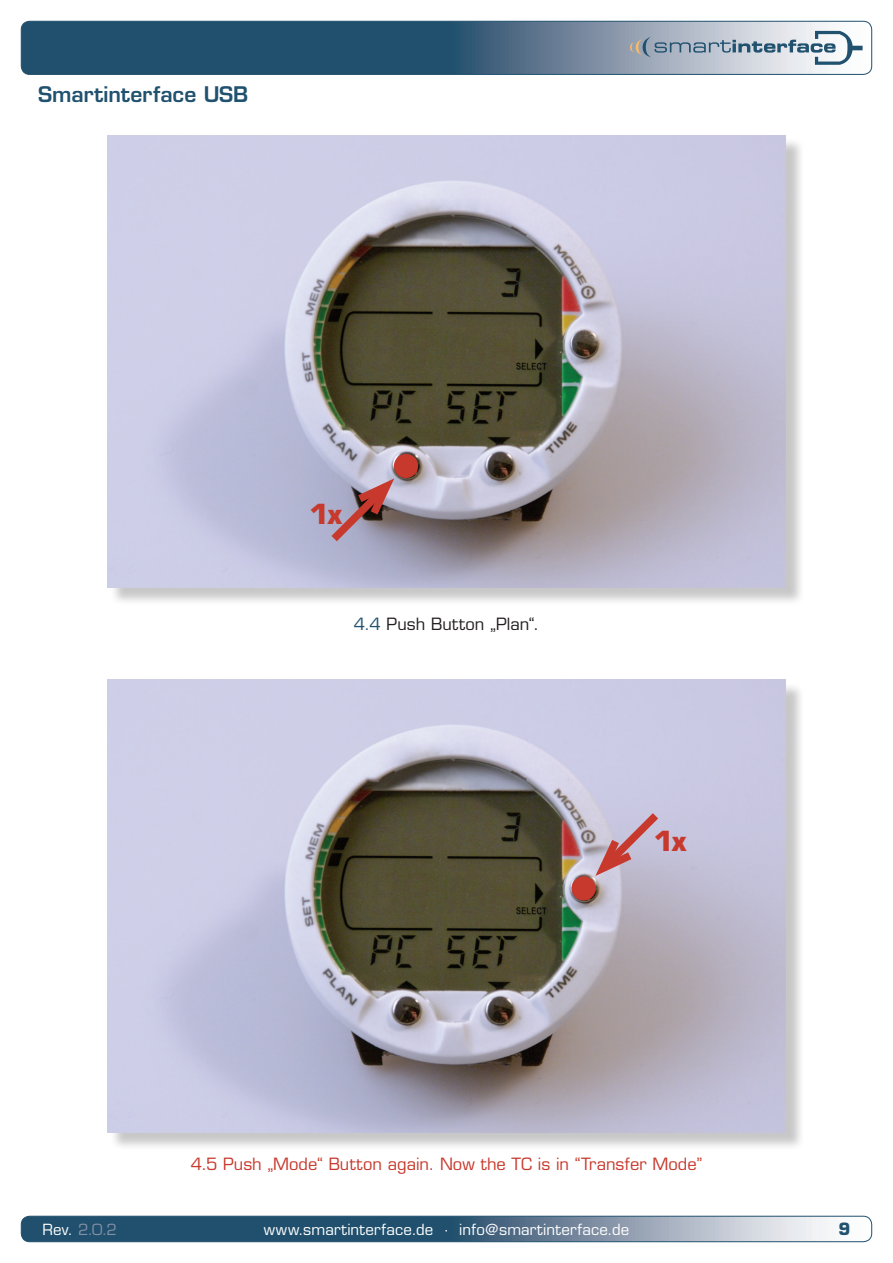
<style>
.page{position:relative;width:893px;height:1263px;background:#fff}
.page>*{position:absolute;margin:0;border:0;box-sizing:border-box;transform-origin:0 0}
.t1{font:700 27px "Eurostile";color:#c7392c}
.t2{font:600 21px "Eurostile";color:#20516f}
.t3{font:16.5px "Eurostile";color:#c7392c}
.t4{font:16.5px "Eurostile";color:#231f20}
.t5{font:700 16.5px "Eurostile";color:#20516f}
.t6{font:15px "Eurostile";letter-spacing:.015em;color:#fff}
.t7{font:15px "Eurostile";color:#8390a6}
.s1{color:#20516f}
.s2{color:#fff}
</style>
<div class="page">
<svg style="left:21px;top:1216px;width:851px;height:26px;background:#5e7d93"></svg>
<div style="left:21px;top:1216px;width:851px;height:26px;border:1px solid #20506d;border-radius:9px"></div>
<svg style="left:21px;top:21px;width:851px;height:53px;background:#456983"></svg>
<svg style="left:630px;top:31px;width:233px;height:34px;background:#afbbc7"></svg>
<div style="left:21px;top:21px;width:851px;height:54px;border:1px solid #20506d;border-radius:9px"></div>
<div style="left:109px;top:682px;width:696px;height:468px;background:#231f20;opacity:.25"></div>
<img style="left:107px;top:679px;width:679px;height:453px">
<div style="left:109px;top:137px;width:696px;height:469px;background:#231f20;opacity:.25"></div>
<img style="left:107px;top:135px;width:679px;height:453px">
<svg style="left:588px;top:805px;width:78px;height:79px;background:#c5aebe"></svg>
<div style="left:572px;top:876px;width:24px;height:24px;background:#c7392c;border-radius:50%"></div>
<svg style="left:324px;top:471px;width:78px;height:78px;background:#a590a0"></svg>
<div style="left:394px;top:454px;width:24px;height:24px;background:#c7392c;border-radius:50%"></div>
<p class="t2" style="left:38px;top:81px;width:212px">Smartinterface USB</p>
<h1 class="t1" style="left:309px;top:497px;width:34px">1x</h1>
<p class="t4" style="left:354px;top:614px;width:187px"><span class="s1">4.4</span> Push Button „Plan“.</p>
<h1 class="t1" style="left:654px;top:824px;width:34px">1x</h1>
<p class="t3" style="left:191px;top:1154px;width:513px">4.5 Push „Mode“ Button again. Now the TC is in “Transfer Mode”</p>
<p class="t7" style="left:43px;top:1220px;width:76px"><span class="s2">Rev.</span> 2.0.2</p>
<p class="t6" style="left:264px;top:1220px;width:367px">www.smartinterface.de · info@smartinterface.de</p>
<p class="t5" style="left:839px;top:1219px;width:13px">9</p>
</div>
